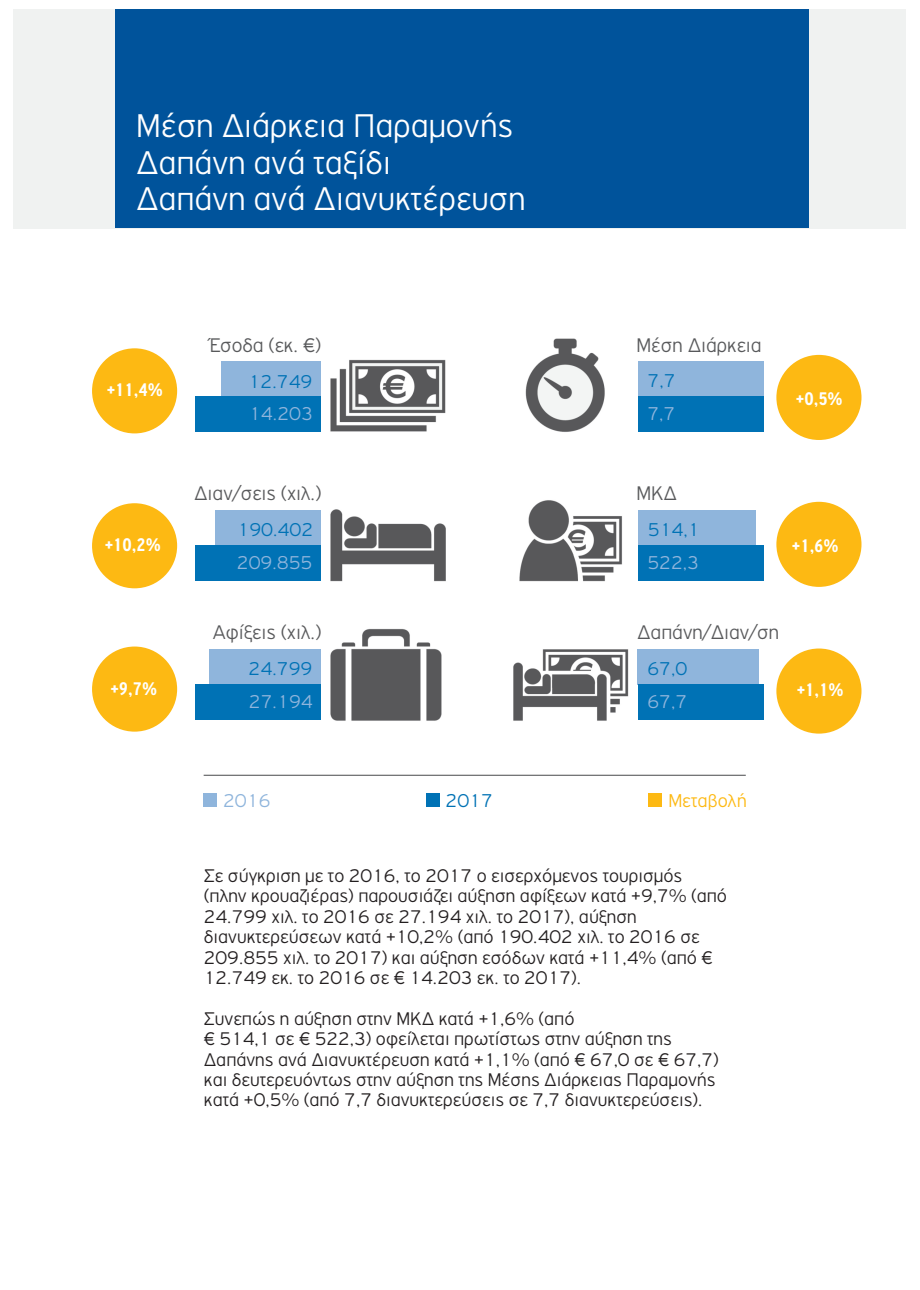
<style>
.page{position:relative;width:920px;height:1290px;background:#fff}
.page>*{position:absolute;margin:0;border:0;box-sizing:border-box;transform-origin:0 0}
.t1{font:300 34.95px/36.6px "PF Highway Gothic";color:#fff}
.t2{font:300 21px "PF Highway Gothic";color:#58595b}
.t3{font:300 19.8px "PF Highway Gothic";color:#8fb5dc}
.t4{font:300 19.8px "PF Highway Gothic";color:#0072b5}
.t5{font:300 19.8px "PF Highway Gothic";color:#fdb913}
.t6{font:300 19.5px/20.4px "PF Highway Gothic";color:#231f20}
.t7{font:700 19.5px "PF Highway Gothic X Cond";color:#fff}
</style>
<div class="page">
<div style="left:776px;top:355px;width:85px;height:85px;background:#fdb913;border-radius:50%"></div>
<div style="left:776px;top:648px;width:85px;height:86px;background:#fdb913;border-radius:50%"></div>
<div style="left:776px;top:502px;width:85px;height:85px;background:#fdb913;border-radius:50%"></div>
<div style="left:92px;top:348px;width:85px;height:85px;background:#fdb913;border-radius:50%"></div>
<div style="left:92px;top:646px;width:85px;height:86px;background:#fdb913;border-radius:50%"></div>
<div style="left:92px;top:503px;width:85px;height:85px;background:#fdb913;border-radius:50%"></div>
<div style="left:14px;top:10px;width:892px;height:219px;background:#f0f2f1"></div>
<img style="left:312px;top:338px;width:329px;height:383px">
<div style="left:115px;top:10px;width:693px;height:218px;background:#00539b"></div>
<div style="left:204px;top:794px;width:13px;height:13px;background:#8fb5dc"></div>
<div style="left:426px;top:794px;width:13px;height:13px;background:#0072b5"></div>
<div style="left:648px;top:794px;width:13px;height:13px;background:#fdb913"></div>
<hr style="left:204px;top:775px;width:542px;height:1px;background:#58595b">
<div style="left:215px;top:510px;width:106px;height:35px;background:#8fb5dc"></div>
<div style="left:638px;top:510px;width:117px;height:35px;background:#8fb5dc"></div>
<div style="left:209px;top:649px;width:112px;height:35px;background:#8fb5dc"></div>
<div style="left:638px;top:649px;width:121px;height:35px;background:#8fb5dc"></div>
<div style="left:221px;top:361px;width:100px;height:36px;background:#8fb5dc"></div>
<div style="left:638px;top:361px;width:126px;height:36px;background:#8fb5dc"></div>
<div style="left:195px;top:545px;width:126px;height:35px;background:#0072b5"></div>
<div style="left:638px;top:545px;width:126px;height:35px;background:#0072b5"></div>
<div style="left:195px;top:684px;width:126px;height:35px;background:#0072b5"></div>
<div style="left:638px;top:684px;width:126px;height:35px;background:#0072b5"></div>
<div style="left:195px;top:397px;width:126px;height:35px;background:#0072b5"></div>
<div style="left:638px;top:397px;width:126px;height:35px;background:#0072b5"></div>
<h1 class="t1" style="left:136px;top:109px;width:391px">Μέση Διάρκεια Παραµονής<br>Δαπάνη ανά ταξίδι<br>Δαπάνη ανά Διανυκτέρευση</h1>
<p class="t7" style="left:107px;top:381px;width:58px">+11,4%</p>
<p class="t7" style="left:105px;top:536px;width:58px">+10,2%</p>
<p class="t7" style="left:110px;top:679px;width:48px">+9,7%</p>
<p class="t2" style="left:209px;top:335px;width:113px">Έσοδα (εκ. €)</p>
<p class="t2" style="left:636px;top:335px;width:127px">Μέση Διάρκεια</p>
<p class="t4" style="left:249px;top:372px;width:65px">12.749</p>
<p class="t4" style="left:648px;top:372px;width:30px">7,7</p>
<p class="t3" style="left:249px;top:405px;width:65px">14.203</p>
<p class="t3" style="left:647px;top:405px;width:30px">7,7</p>
<p class="t7" style="left:796px;top:390px;width:48px">+0,5%</p>
<p class="t2" style="left:194px;top:484px;width:129px">Διαν/σεις (χιλ.)</p>
<p class="t2" style="left:636px;top:484px;width:42px">ΜΚΔ</p>
<p class="t4" style="left:238px;top:521px;width:77px">190.402</p>
<p class="t4" style="left:648px;top:520px;width:53px">514,1</p>
<p class="t3" style="left:237px;top:553px;width:77px">209.855</p>
<p class="t3" style="left:647px;top:553px;width:53px">522,3</p>
<p class="t7" style="left:792px;top:537px;width:48px">+1,6%</p>
<p class="t2" style="left:212px;top:622px;width:111px">Αφίξεις (χιλ.)</p>
<p class="t2" style="left:637px;top:622px;width:143px">Δαπάνη/Διαν/ση</p>
<p class="t4" style="left:249px;top:659px;width:65px">24.799</p>
<p class="t4" style="left:647px;top:659px;width:41px">67,0</p>
<p class="t3" style="left:249px;top:693px;width:65px">27.194</p>
<p class="t3" style="left:647px;top:692px;width:41px">67,7</p>
<p class="t7" style="left:797px;top:681px;width:48px">+1,1%</p>
<p class="t3" style="left:223px;top:791px;width:49px">2016</p>
<p class="t4" style="left:446px;top:791px;width:49px">2017</p>
<p class="t5" style="left:668px;top:791px;width:80px">Μεταβολή</p>
<p class="t6" style="left:204px;top:866px;width:525px">Σε σύγκριση µε το 2016, το 2017 ο εισερχόµενος τουρισµός (πλην κρουαζιέρας) παρουσιάζει αύξηση αφίξεων κατά +9,7% (από 24.799 χιλ. το 2016 σε 27.194 χιλ. το 2017), αύξηση διανυκτερεύσεων κατά +10,2% (από 190.402 χιλ. το 2016 σε 209.855 χιλ. το 2017) και αύξηση εσόδων κατά +11,4% (από € 12.749 εκ. το 2016 σε € 14.203 εκ. το 2017).</p>
<p class="t6" style="left:204px;top:1009px;width:516px">Συνεπώς η αύξηση στην ΜΚΔ κατά +1,6% (από<br>€ 514,1 σε € 522,3) οφείλεται πρωτίστως στην αύξηση της Δαπάνης ανά Διανυκτέρευση κατά +1,1% (από € 67,0 σε € 67,7) και δευτερευόντως στην αύξηση της Μέσης Διάρκειας Παραµονής κατά +0,5% (από 7,7 διανυκτερεύσεις σε 7,7 διανυκτερεύσεις).</p>
</div>
